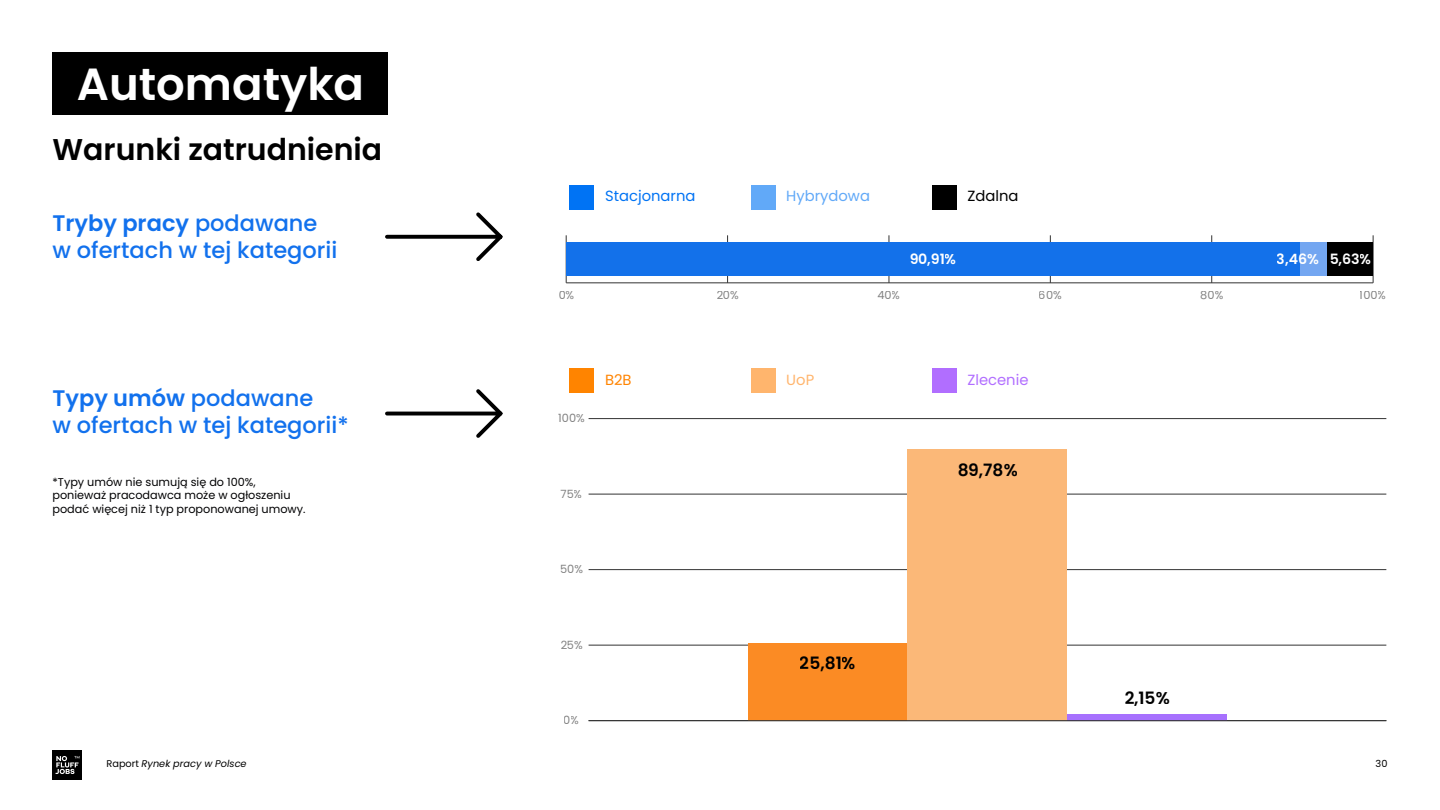
<style>
.page{position:relative;width:1440px;height:810px;background:#fff}
.page>*{position:absolute;margin:0;border:0;box-sizing:border-box;transform-origin:0 0}
.t1{font:600 45px "Poppins";color:#fff}
.t2{font:600 30px "Poppins";color:#000}
.t3{font:500 22.5px/27px "Poppins";color:#1271ed}
.t4{font:600 17.02px "Poppins";color:#000}
.t5{font:14.7px "Poppins";color:#0073f4}
.t6{font:14.7px "Poppins";color:#61a9f8}
.t7{font:14.7px "Poppins";color:#b16eff}
.t8{font:14.7px "Poppins";color:#000}
.t9{font:14.7px "Poppins";color:#ff8400}
.t10{font:14.7px "Poppins";color:#ffb56d}
.t11{font:600 14.17px "Poppins";color:#fff}
.t12{font:11.32px "Poppins";color:#828282}
.t13{font:11.25px/13.5px "Poppins";color:#020203}
.t14{font:italic 9.75px "Poppins";color:#000}
.t15{font:9.75px "Poppins";color:#000}
.s1{font-weight:600}
.s2{font-style:normal}
</style>
<div class="page">
<hr style="left:727px;top:235px;width:1px;height:48px;background:#333">
<hr style="left:889px;top:235px;width:1px;height:48px;background:#333">
<hr style="left:1050px;top:235px;width:1px;height:48px;background:#333">
<hr style="left:1212px;top:235px;width:1px;height:48px;background:#333">
<hr style="left:1373px;top:235px;width:1px;height:48px;background:#333">
<div style="left:566px;top:242px;width:734px;height:34px;background:#1371ea"></div>
<div style="left:1300px;top:242px;width:28px;height:34px;background:#73a6f1"></div>
<div style="left:1328px;top:242px;width:45px;height:34px;background:#000"></div>
<hr style="left:566px;top:283px;width:807px;height:1px;background:#333">
<hr style="left:566px;top:235px;width:1px;height:48px;background:#333">
<div style="left:570px;top:185px;width:24px;height:25px;background:#0073f4"></div>
<div style="left:751px;top:185px;width:24px;height:25px;background:#61a9f8"></div>
<div style="left:932px;top:185px;width:25px;height:25px;background:#000"></div>
<div style="left:570px;top:369px;width:24px;height:24px;background:#ff8400"></div>
<div style="left:751px;top:369px;width:24px;height:24px;background:#ffb56d"></div>
<div style="left:932px;top:369px;width:25px;height:24px;background:#b16eff"></div>
<hr style="left:589px;top:645px;width:797px;height:1px;background:#333">
<hr style="left:589px;top:569px;width:797px;height:1px;background:#333">
<hr style="left:589px;top:494px;width:797px;height:1px;background:#333">
<hr style="left:589px;top:418px;width:797px;height:1px;background:#333">
<div style="left:748px;top:643px;width:160px;height:78px;background:#fb8b24"></div>
<div style="left:908px;top:449px;width:159px;height:272px;background:#fbb878"></div>
<div style="left:1067px;top:714px;width:160px;height:7px;background:#a771fe"></div>
<hr style="left:588px;top:419px;width:1px;height:302px;background:#333">
<hr style="left:589px;top:721px;width:797px;height:1px;background:#333">
<svg style="left:385px;top:212px;width:118px;height:49px"></svg>
<svg style="left:385px;top:389px;width:118px;height:49px"></svg>
<div style="left:52px;top:52px;width:336px;height:63px;background:#000"></div>
<div style="left:52px;top:750px;width:30px;height:30px;background:#000"></div>
<svg style="left:55px;top:756px;width:24px;height:18px"></svg>
<h1 class="t1" style="left:77px;top:58px;width:289px">Automatyka</h1>
<h2 class="t2" style="left:52px;top:132px;width:331px">Warunki zatrudnienia</h2>
<h3 class="t3" style="left:52px;top:209px;width:286px"><span class="s1">Tryby pracy</span> podawane w ofertach w tej kategorii</h3>
<h3 class="t3" style="left:52px;top:385px;width:298px"><span class="s1">Typy umów</span> podawane<br>w ofertach w tej kategorii*</h3>
<p class="t13" style="left:52px;top:475px;width:255px">*Typy umów nie sumują się do 100%, ponieważ pracodawca może w ogłoszeniu podać więcej niż 1 typ proponowanej umowy.</p>
<h3 class="t5" style="left:605px;top:187px;width:92px">Stacjonarna</h3>
<h3 class="t6" style="left:786px;top:187px;width:85px">Hybrydowa</h3>
<h3 class="t8" style="left:968px;top:187px;width:52px">Zdalna</h3>
<p class="t11" style="left:909px;top:251px;width:49px">90,91%</p>
<p class="t11" style="left:1277px;top:251px;width:96px">3,46% 5,63%</p>
<p class="t12" style="left:558px;top:289px;width:17px">0%</p>
<p class="t12" style="left:716px;top:289px;width:24px">20%</p>
<p class="t12" style="left:878px;top:289px;width:24px">40%</p>
<p class="t12" style="left:1039px;top:289px;width:24px">60%</p>
<p class="t12" style="left:1200px;top:289px;width:24px">80%</p>
<p class="t12" style="left:1360px;top:289px;width:28px">100%</p>
<p class="t12" style="left:558px;top:412px;width:28px">100%</p>
<p class="t12" style="left:561px;top:487px;width:23px">75%</p>
<h3 class="t9" style="left:605px;top:371px;width:28px">B2B</h3>
<h3 class="t10" style="left:786px;top:371px;width:29px">UoP</h3>
<h3 class="t7" style="left:968px;top:371px;width:63px">Zlecenie</h3>
<h3 class="t4" style="left:957px;top:460px;width:62px">89,78%</h3>
<p class="t12" style="left:560px;top:563px;width:24px">50%</p>
<p class="t12" style="left:560px;top:638px;width:24px">25%</p>
<p class="t12" style="left:564px;top:714px;width:17px">0%</p>
<h3 class="t4" style="left:800px;top:653px;width:58px">25,81%</h3>
<h3 class="t4" style="left:1124px;top:688px;width:47px">2,15%</h3>
<p class="t14" style="left:106px;top:758px;width:142px"><span class="s2">Raport</span> Rynek pracy w Polsce</p>
<p class="t15" style="left:1376px;top:758px;width:13px">30</p>
</div>
